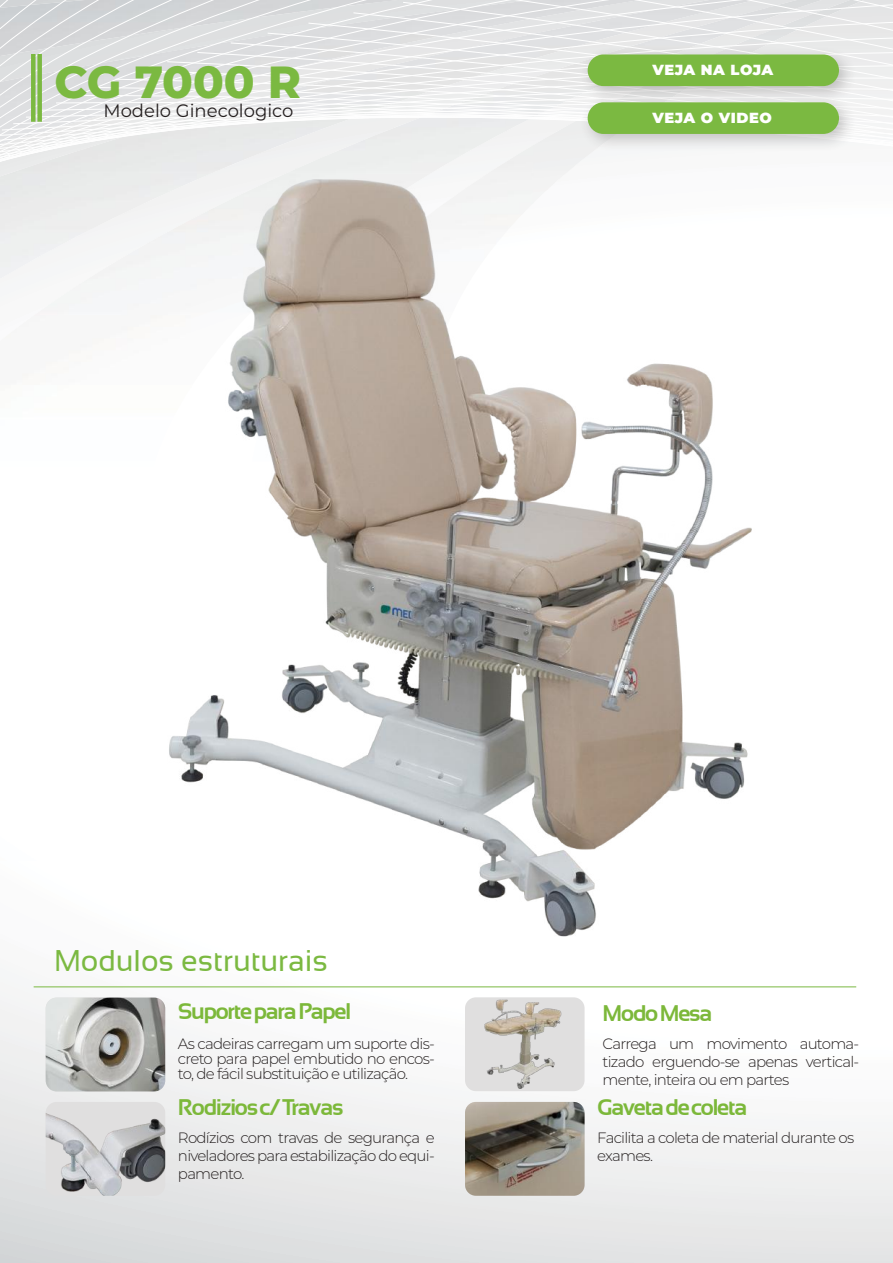
<style>
.page{position:relative;width:893px;height:1263px;background:#fff}
.page>*{position:absolute;margin:0;border:0;box-sizing:border-box;transform-origin:0 0}
.t1{font:800 45px "Montserrat";letter-spacing:-.01em;color:#7bb941}
.t2{font:30px "Sansation";color:#7bb941}
.t3{font:700 22.5px "Sansation";letter-spacing:-.05em;color:#7cb83a}
.t4{font:18px "Montserrat";color:#241f1f}
.t5{font:300 15px/18px "Montserrat";letter-spacing:-.05em;color:#241f1f;text-align:justify}
.t6{font:900 14.7px "Montserrat";letter-spacing:.03em;color:#fff}
</style>
<div class="page">
<svg style="left:0;top:986px;width:893px;height:277px"></svg>
<svg style="left:0;top:212px;width:64px;height:18px"></svg>
<svg style="left:0;top:193px;width:64px;height:19px"></svg>
<svg style="left:0;top:173px;width:566px;height:20px"></svg>
<div style="left:0;top:166px;width:574px;height:7px;background:#eeefef"></div>
<svg style="left:0;top:154px;width:590px;height:5px"></svg>
<svg style="left:0;top:149px;width:593px;height:5px"></svg>
<svg style="left:0;top:143px;width:579px;height:6px"></svg>
<svg style="left:0;top:0;width:893px;height:143px"></svg>
<svg style="left:0;top:0;width:861px;height:136px"></svg>
<svg style="left:0;top:0;width:723px;height:127px"></svg>
<svg style="left:0;top:0;width:611px;height:117px"></svg>
<svg style="left:0;top:0;width:517px;height:105px"></svg>
<svg style="left:0;top:0;width:436px;height:92px;background:#dfe0e1"></svg>
<img style="left:64px;top:176px;width:688px;height:761px">
<img style="left:46px;top:997px;width:119px;height:94px">
<img style="left:46px;top:1102px;width:119px;height:94px">
<img style="left:465px;top:1102px;width:120px;height:94px">
<div style="left:465px;top:997px;width:120px;height:94px;background:#e0dfdf;border-radius:11px"></div>
<img style="left:484px;top:999px;width:99px;height:90px">
<hr style="left:34px;top:987px;width:822px;height:1px;background:#7bb941">
<div style="left:31px;top:54px;width:5px;height:68px;background:#7bb941"></div>
<div style="left:37px;top:54px;width:5px;height:68px;background:#7bb941"></div>
<div style="left:579px;top:46px;width:278px;height:59px;background:#241f1f;opacity:.24"></div>
<div style="left:588px;top:54px;width:251px;height:32px;background:#7bb941;border-radius:16px"></div>
<div style="left:579px;top:94px;width:278px;height:58px;background:#241f1f;opacity:.24"></div>
<div style="left:588px;top:102px;width:251px;height:32px;background:#7bb941;border-radius:16px"></div>
<h1 class="t1" style="left:54px;top:49px;width:248px">CG 7000 R</h1>
<p class="t6" style="left:652px;top:59px;width:122px">VEJA NA LOJA</p>
<p class="t6" style="left:652px;top:107px;width:121px">VEJA O VIDEO</p>
<p class="t4" style="left:103px;top:98px;width:192px">Modelo Ginecologico</p>
<h2 class="t2" style="left:54px;top:944px;width:275px">Modulos estruturais</h2>
<h3 class="t3" style="left:178px;top:999px;width:175px">Suporte para Papel</h3>
<p class="t5" style="left:178px;top:1036px;width:258px;line-height:15px">As cadeiras carregam um suporte dis&shy;creto para papel embutido no encos&shy;to, de fácil substituição e utilização.</p>
<h3 class="t3" style="left:178px;top:1094px;width:167px">Rodizios c/ Travas</h3>
<p class="t5" style="left:178px;top:1128px;width:258px">Rodízios com travas de segurança e niveladores para estabilização do equi&shy;pamento.</p>
<h3 class="t3" style="left:602px;top:1000px;width:111px">Modo Mesa</h3>
<p class="t5" style="left:602px;top:1035px;width:258px">Carrega um movimento automa&shy;tizado erguendo-se apenas vertical&shy;mente, inteira ou em partes</p>
<h3 class="t3" style="left:597px;top:1094px;width:151px">Gaveta de coleta</h3>
<p class="t5" style="left:597px;top:1128px;width:258px">Facilita a coleta de material durante os exames.</p>
</div>
